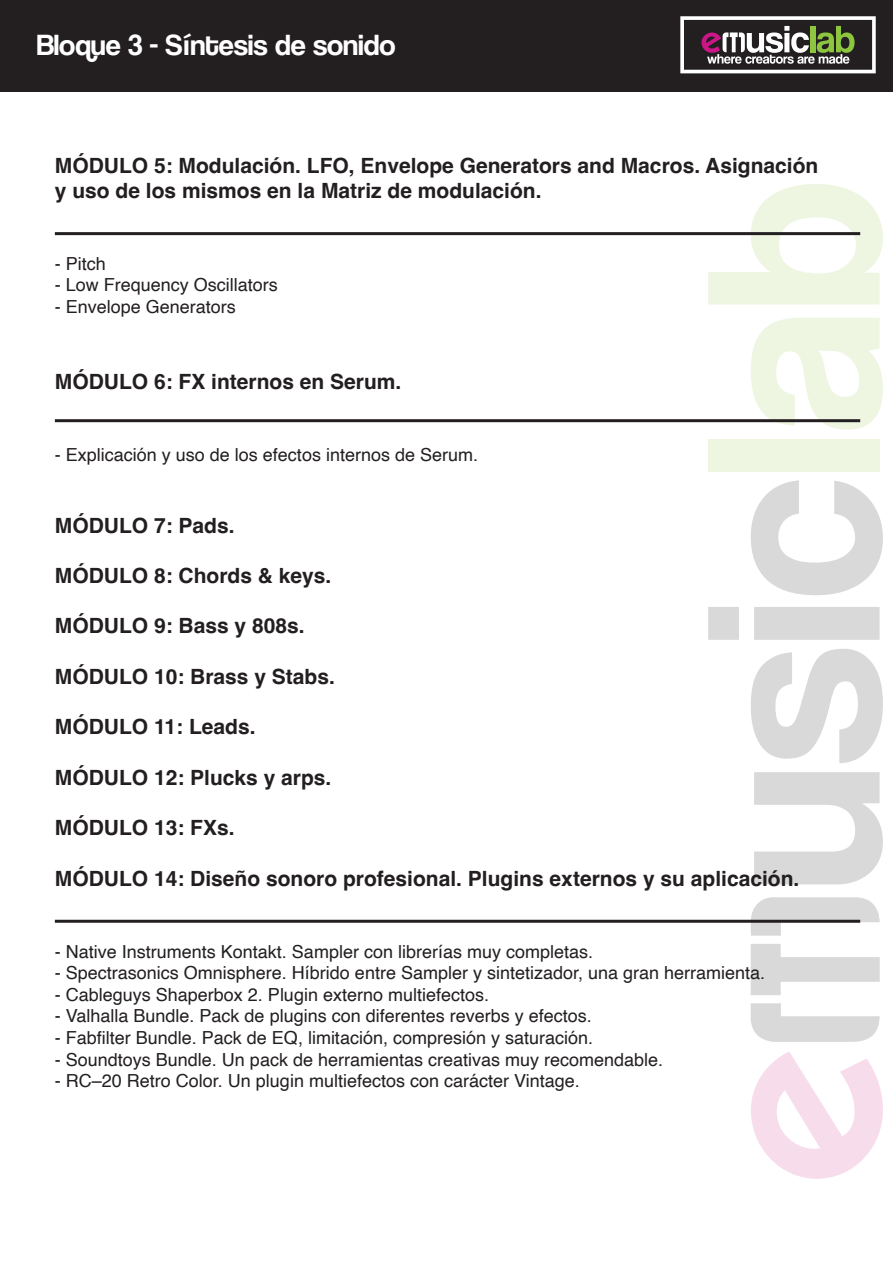
<style>
.page{position:relative;width:893px;height:1263px;background:#fff}
.page>*{position:absolute;margin:0;border:0;box-sizing:border-box;transform-origin:0 0}
.t1{font:30.15px "Coolvetica Rg";color:#fff}
.t2{font:700 21px/25.2px "Helvetica";color:#231f20}
.t3{font:18px "Helvetica";color:#231f20}
</style>
<div class="page">
<svg style="left:754px;top:772px;width:129px;height:112px"></svg>
<svg style="left:751px;top:649px;width:132px;height:114px"></svg>
<svg style="left:708px;top:607px;width:172px;height:33px;background:#dcdcdc"></svg>
<svg style="left:751px;top:480px;width:132px;height:115px"></svg>
<div style="left:708px;top:439px;width:172px;height:33px;background:#eef6e2"></div>
<svg style="left:751px;top:318px;width:132px;height:112px"></svg>
<svg style="left:708px;top:184px;width:175px;height:120px"></svg>
<svg style="left:751px;top:1052px;width:132px;height:127px"></svg>
<svg style="left:751px;top:1003px;width:129px;height:39px"></svg>
<svg style="left:751px;top:944px;width:129px;height:51px"></svg>
<svg style="left:751px;top:897px;width:129px;height:39px"></svg>
<div style="left:0;top:0;width:893px;height:91px;background:#231f20"></div>
<svg style="left:680px;top:16px;width:196px;height:57px"></svg>
<hr style="left:55px;top:232px;width:805px;height:3px;background:#231f20">
<hr style="left:55px;top:419px;width:805px;height:3px;background:#231f20">
<hr style="left:55px;top:920px;width:805px;height:3px;background:#231f20">
<h1 class="t1" style="left:37px;top:25px;width:360px">Bloque 3 - Síntesis de sonido</h1>
<p class="t2" style="left:55px;top:154px;width:765px">MÓDULO 5: Modulación. LFO, Envelope Generators and Macros. Asignación y uso de los mismos en la Matriz de modulación.</p>
<p class="t3" style="left:55px;top:256px;width:53px">- Pitch</p>
<p class="t3" style="left:55px;top:278px;width:225px">- Low Frequency Oscillators</p>
<p class="t3" style="left:55px;top:299px;width:183px">- Envelope Generators</p>
<p class="t2" style="left:55px;top:370px;width:348px">MÓDULO 6: FX internos en Serum.</p>
<p class="t3" style="left:55px;top:447px;width:425px">- Explicación y uso de los efectos internos de Serum.</p>
<p class="t2" style="left:55px;top:514px;width:181px">MÓDULO 7: Pads.</p>
<p class="t2" style="left:55px;top:565px;width:278px">MÓDULO 8: Chords &amp; keys.</p>
<p class="t2" style="left:55px;top:615px;width:251px">MÓDULO 9: Bass y 808s.</p>
<p class="t2" style="left:55px;top:666px;width:282px">MÓDULO 10: Brass y Stabs.</p>
<p class="t2" style="left:55px;top:716px;width:202px">MÓDULO 11: Leads.</p>
<p class="t2" style="left:55px;top:766px;width:278px">MÓDULO 12: Plucks y arps.</p>
<p class="t2" style="left:55px;top:817px;width:181px">MÓDULO 13: FXs.</p>
<p class="t2" style="left:55px;top:867px;width:746px">MÓDULO 14: Diseño sonoro profesional. Plugins externos y su aplicación.</p>
<p class="t3" style="left:55px;top:944px;width:540px">- Native Instruments Kontakt. Sampler con librerías muy completas.</p>
<p class="t3" style="left:55px;top:965px;width:712px">- Spectrasonics Omnisphere. Híbrido entre Sampler y sintetizador, una gran herramienta.</p>
<p class="t3" style="left:55px;top:987px;width:436px">- Cableguys Shaperbox 2. Plugin externo multiefectos.</p>
<p class="t3" style="left:55px;top:1008px;width:538px">- Valhalla Bundle. Pack de plugins con diferentes reverbs y efectos.</p>
<p class="t3" style="left:55px;top:1030px;width:540px">- Fabfilter Bundle. Pack de EQ, limitación, compresión y saturación.</p>
<p class="t3" style="left:55px;top:1052px;width:610px">- Soundtoys Bundle. Un pack de herramientas creativas muy recomendable.</p>
<p class="t3" style="left:55px;top:1073px;width:526px">- RC–20 Retro Color. Un plugin multiefectos con carácter Vintage.</p>
</div>
